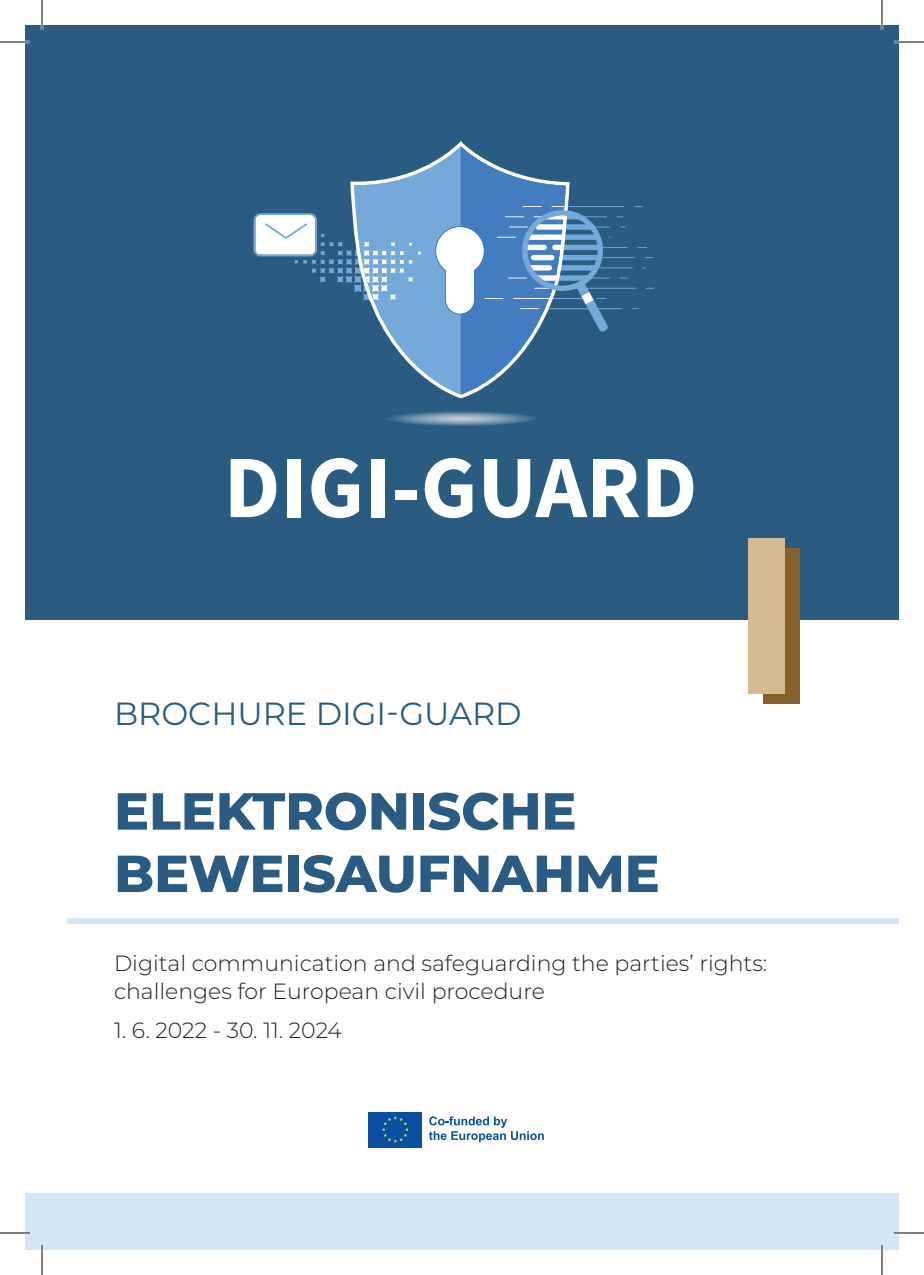
<style>
.page{position:relative;width:924px;height:1275px;background:#fff}
.page>*{position:absolute;margin:0;border:0;box-sizing:border-box;transform-origin:0 0}
.t1{font:800 52px/62.4px "Montserrat";color:#2a5b82}
.t2{font:32px "Montserrat";color:#2a5b82}
.t3{font:300 22px/28px "Montserrat";color:#231f20}
</style>
<div class="page">
<div style="left:25px;top:25px;width:873px;height:595px;background:#2a5c82"></div>
<div style="left:25px;top:1193px;width:873px;height:57px;background:#d4e5f5"></div>
<div style="left:67px;top:918px;width:831px;height:6px;background:#d4e5f5"></div>
<div style="left:762px;top:548px;width:37px;height:156px;background:#85602b"></div>
<svg style="left:253px;top:213px;width:97px;height:69px"></svg>
<svg style="left:350px;top:141px;width:122px;height:257px;fill:#74a9da"></svg>
<svg style="left:363px;top:242px;width:58px;height:58px"></svg>
<svg style="left:389px;top:411px;width:146px;height:15px"></svg>
<svg style="left:435px;top:146px;width:218px;height:248px"></svg>
<svg style="left:230px;top:459px;width:46px;height:58px"></svg>
<div style="left:287px;top:459px;width:13px;height:58px;background:#fff"></div>
<svg style="left:311px;top:458px;width:48px;height:60px"></svg>
<div style="left:371px;top:459px;width:13px;height:58px;background:#fff"></div>
<div style="left:394px;top:490px;width:22px;height:9px;background:#fff"></div>
<svg style="left:424px;top:458px;width:48px;height:60px"></svg>
<svg style="left:484px;top:459px;width:155px;height:59px"></svg>
<svg style="left:647px;top:459px;width:46px;height:58px"></svg>
<div style="left:747px;top:538px;width:37px;height:156px;background:#d6b98e"></div>
<svg style="left:368px;top:1147px;width:54px;height:1px"></svg>
<div style="left:368px;top:1111px;width:54px;height:36px;background:#0b50a0"></div>
<svg style="left:382px;top:1116px;width:26px;height:26px"></svg>
<svg style="left:429px;top:1116px;width:114px;height:26px"></svg>
<hr style="left:0;top:41px;width:30px;height:2px;background:#fff">
<hr style="left:893px;top:41px;width:30px;height:2px;background:#fff">
<hr style="left:0;top:1231px;width:30px;height:3px;background:#fff">
<hr style="left:893px;top:1231px;width:30px;height:3px;background:#fff">
<hr style="left:41px;top:0;width:2px;height:30px;background:#fff">
<hr style="left:41px;top:1245px;width:2px;height:30px;background:#fff">
<hr style="left:880px;top:0;width:2px;height:30px;background:#fff">
<hr style="left:880px;top:1245px;width:2px;height:30px;background:#fff">
<hr style="left:0;top:42px;width:30px;height:1px;background:#000">
<hr style="left:893px;top:42px;width:30px;height:1px;background:#000">
<hr style="left:0;top:1232px;width:30px;height:1px;background:#000">
<hr style="left:893px;top:1232px;width:30px;height:1px;background:#000">
<hr style="left:42px;top:0;width:1px;height:30px;background:#000">
<hr style="left:42px;top:1245px;width:1px;height:30px;background:#000">
<hr style="left:881px;top:0;width:1px;height:30px;background:#000">
<hr style="left:881px;top:1245px;width:1px;height:30px;background:#000">
<h2 class="t2" style="left:114px;top:692px;width:409px">BROCHURE DIGI-GUARD</h2>
<h1 class="t1" style="left:114px;top:777px;width:547px">ELEKTRONISCHE<br>BEWEISAUFNAHME</h1>
<p class="t3" style="left:114px;top:948px;width:654px">Digital communication and safeguarding the parties’ rights: challenges for European civil procedure</p>
<p class="t3" style="left:114px;top:1015px;width:229px">1. 6. 2022 - 30. 11. 2024</p>
</div>
